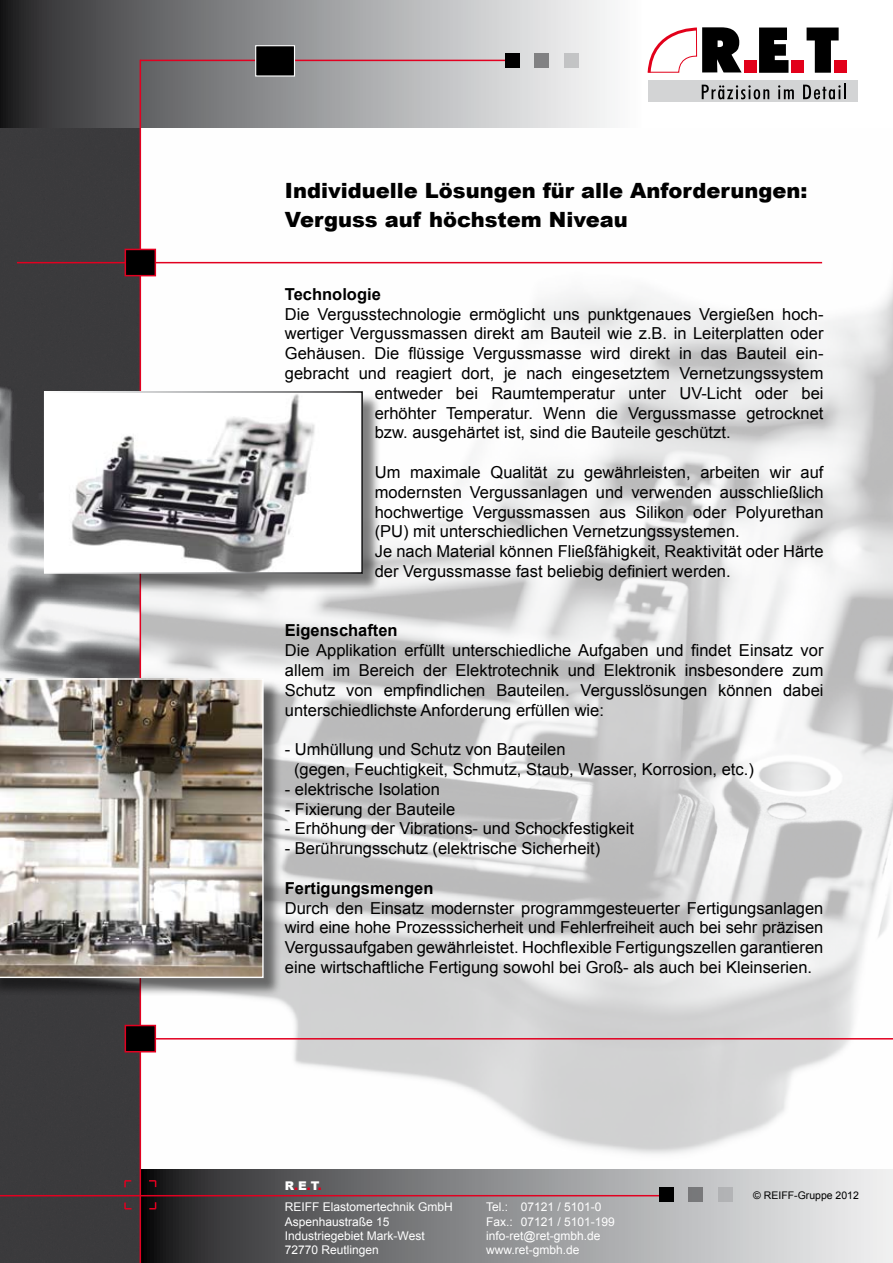
<style>
.page{position:relative;width:893px;height:1263px;background:#fff}
.page>*{position:absolute;margin:0;border:0;box-sizing:border-box;transform-origin:0 0}
.t1{font:900 21px/28.8px "Arial";color:#000}
.t2{font:16.5px/19.8px "Arial";color:#000}
.t3{font:700 16.5px "Arial";color:#000}
.t4{font:12px/14.4px "Arial";color:#fff}
.t5{font:10.5px "Arial";color:#000}
.s1{font-weight:900}
.s2{font-weight:900;color:#e20020}
</style>
<div class="page">
<img style="left:141px;top:128px;width:752px;height:1041px">
<svg style="left:0;top:128px;width:140px;height:1135px;background:#4f4e50"></svg>
<svg style="left:0;top:0;width:610px;height:128px;background:#939395"></svg>
<div style="left:648px;top:81px;width:210px;height:21px;background:#d3d4d5"></div>
<svg style="left:803px;top:84px;width:43px;height:15px"></svg>
<svg style="left:807px;top:28px;width:32px;height:45px"></svg>
<div style="left:791px;top:60px;width:13px;height:13px;background:#e2001a"></div>
<div style="left:834px;top:60px;width:12px;height:13px;background:#e2001a"></div>
<svg style="left:647px;top:27px;width:147px;height:73px"></svg>
<svg style="left:141px;top:1169px;width:752px;height:94px;background:#8f8f90"></svg>
<svg style="left:124px;top:1180px;width:7px;height:7px"></svg>
<svg style="left:149px;top:1180px;width:7px;height:7px"></svg>
<svg style="left:149px;top:1202px;width:7px;height:7px"></svg>
<svg style="left:124px;top:1202px;width:8px;height:7px"></svg>
<hr style="left:17px;top:262px;width:805px;height:1px;background:#e20020">
<hr style="left:147px;top:1038px;width:746px;height:1px;background:#e20020">
<hr style="left:0;top:1195px;width:666px;height:1px;background:#e20020">
<div style="left:688px;top:1187px;width:15px;height:15px;background:#77787a"></div>
<div style="left:718px;top:1187px;width:14px;height:15px;background:#b2b3b5"></div>
<div style="left:659px;top:1187px;width:15px;height:15px;background:#000"></div>
<hr style="left:140px;top:60px;width:1px;height:433px;background:#e20020">
<hr style="left:140px;top:60px;width:365px;height:1px;background:#e20020">
<div style="left:255px;top:45px;width:40px;height:32px;background:#000;border:1px solid #fff"></div>
<div style="left:534px;top:53px;width:15px;height:15px;background:#818183"></div>
<div style="left:564px;top:53px;width:14px;height:15px;background:#c3c3c5"></div>
<div style="left:505px;top:53px;width:14px;height:15px;background:#000"></div>
<hr style="left:140px;top:572px;width:1px;height:691px;background:#e20020">
<div style="left:125px;top:249px;width:31px;height:27px;background:#000;border:2px solid #e20020"></div>
<div style="left:125px;top:1025px;width:31px;height:27px;background:#000;border:2px solid #e20020"></div>
<div style="left:0;top:680px;width:289px;height:323px;background:#000;opacity:.5"></div>
<svg style="left:0;top:678px;width:264px;height:300px;background:#a29b92"></svg>
<div style="left:46px;top:393px;width:341px;height:206px;background:#000;opacity:.5"></div>
<img style="left:47px;top:394px;width:313px;height:177px">
<div style="left:44px;top:391px;width:319px;height:183px;border:2px solid #fff"></div>
<p class="t1" style="left:285px;top:175px;width:524px">Individuelle Lösungen für alle Anforderungen:<br>Verguss auf höchstem Niveau</p>
<p class="t3" style="left:285px;top:283px;width:97px">Technologie</p>
<p class="t2" style="left:285px;top:304px;width:540px">Die Vergusstechnologie ermöglicht uns punktgenaues Vergießen hoch-</p>
<p class="t2" style="left:285px;top:324px;width:540px">wertiger Vergussmassen direkt am Bauteil wie z.B. in Leiterplatten oder</p>
<p class="t2" style="left:285px;top:344px;width:540px">Gehäusen. Die flüssige Vergussmasse wird direkt in das Bauteil ein-</p>
<p class="t2" style="left:285px;top:363px;width:540px">gebracht und reagiert dort, je nach eingesetztem Vernetzungssystem</p>
<p class="t2" style="left:375px;top:383px;width:450px">entweder bei Raumtemperatur unter UV-Licht oder bei</p>
<p class="t2" style="left:375px;top:403px;width:450px">erhöhter Temperatur. Wenn die Vergussmasse getrocknet</p>
<p class="t2" style="left:375px;top:423px;width:357px">bzw. ausgehärtet ist, sind die Bauteile geschützt.</p>
<p class="t2" style="left:375px;top:462px;width:450px">Um maximale Qualität zu gewährleisten, arbeiten wir auf modernsten Vergussanlagen und verwenden ausschließlich hochwertige Vergussmassen aus Silikon oder Polyurethan (PU) mit unterschiedlichen Vernetzungssystemen.<br>Je nach Material können Fließfähigkeit, Reaktivität oder Härte der Vergussmasse fast beliebig definiert werden.</p>
<p class="t3" style="left:285px;top:620px;width:114px">Eigenschaften</p>
<p class="t2" style="left:285px;top:641px;width:540px;text-align:justify">Die Applikation erfüllt unterschiedliche Aufgaben und findet Einsatz vor allem im Bereich der Elektrotechnik und Elektronik insbesondere zum Schutz von empfindlichen Bauteilen. Vergusslösungen können dabei unterschiedlichste Anforderung erfüllen wie:</p>
<p class="t2" style="left:294px;top:740px;width:461px;text-indent:-9px">- Umhüllung und Schutz von Bauteilen<br>(gegen, Feuchtigkeit, Schmutz, Staub, Wasser, Korrosion, etc.)</p>
<p class="t2" style="left:285px;top:779px;width:156px">- elektrische Isolation</p>
<p class="t2" style="left:285px;top:799px;width:172px">- Fixierung der Bauteile</p>
<p class="t2" style="left:285px;top:819px;width:351px">- Erhöhung der Vibrations- und Schockfestigkeit</p>
<p class="t2" style="left:285px;top:839px;width:317px">- Berührungsschutz (elektrische Sicherheit)</p>
<p class="t3" style="left:285px;top:877px;width:150px">Fertigungsmengen</p>
<p class="t2" style="left:285px;top:898px;width:540px;text-align:justify">Durch den Einsatz modernster programmgesteuerter Fertigungsanlagen wird eine hohe Prozesssicherheit und Fehlerfreiheit auch bei sehr präzisen Vergussaufgaben gewährleistet. Hochflexible Fertigungszellen garantieren eine wirtschaftliche Fertigung sowohl bei Groß- als auch bei Kleinserien.</p>
<p class="t4" style="left:285px;top:1176px;width:170px;line-height:20.9px"><span class="s1">R</span><span class="s2">.</span><span class="s1">E</span><span class="s2">.</span><span class="s1">T</span><span class="s2">.<br></span>REIFF Elastomertechnik GmbH</p>
<p class="t4" style="left:285px;top:1214px;width:141px">Aspenhaustraße 15<br>Industriegebiet Mark-West<br>72770 Reutlingen</p>
<p class="t4" style="left:486px;top:1200px;width:130px">Tel.: 07121 / 5101-0<br>Fax.: 07121 / 5101-199 info-ret@ret-gmbh.de www.ret-gmbh.de</p>
<p class="t5" style="left:753px;top:1188px;width:107px">© REIFF-Gruppe 2012</p>
</div>
